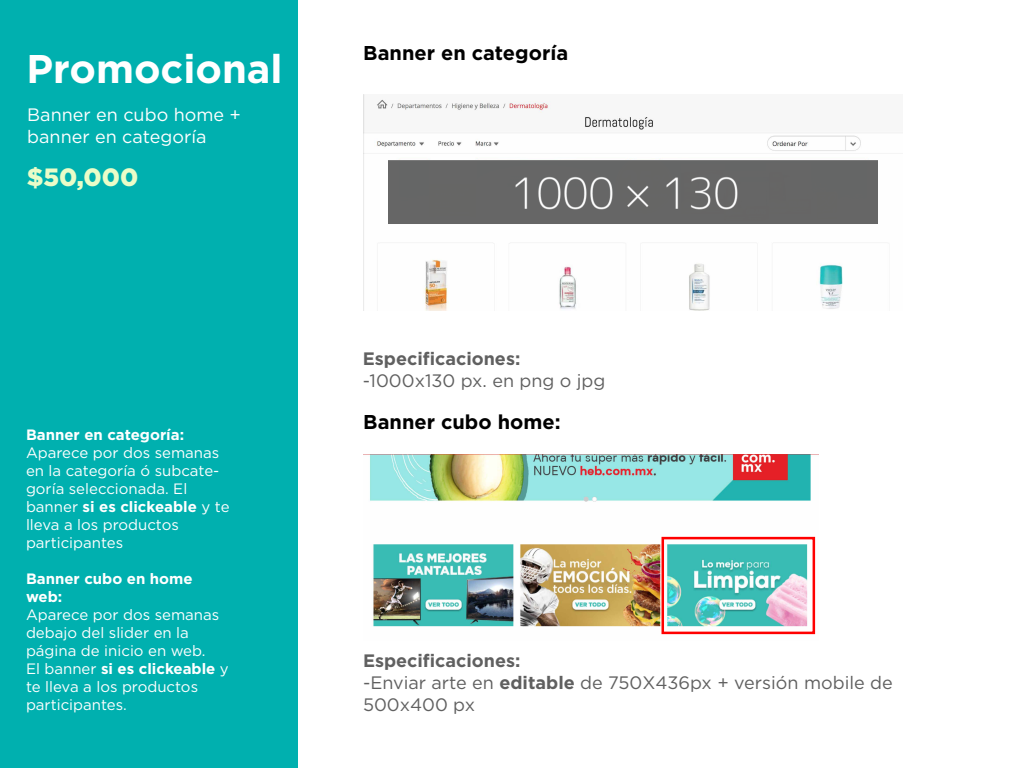
<style>
.page{position:relative;width:1024px;height:768px;background:#fff}
.page>*{position:absolute;margin:0;border:0;box-sizing:border-box;transform-origin:0 0}
.t1{font:700 40px "Gotham HTF";color:#fff}
.t2{font:900 25px "Gotham HTF";color:#eafdc8}
.t3{font:700 20px "Gotham HTF";color:#000}
.t4{font:18px/21.6px "Gotham HTF";color:#606060}
.t5{font:18px/21.6px "Gotham HTF";color:#fff}
.t6{font:700 18px "Gotham HTF";color:#606060}
.t7{font:15px/18px "Gotham HTF";color:#fff}
.t8{font:700 15px/18px "Gotham HTF";color:#fff}
.s1{font-weight:700}
</style>
<div class="page">
<div style="left:0;top:0;width:298px;height:768px;background:#00b0af"></div>
<img style="left:370px;top:455px;width:446px;height:180px">
<div style="left:662px;top:537px;width:153px;height:97px;border:3px solid #f00"></div>
<img style="left:363px;top:94px;width:540px;height:217px">
<div style="left:388px;top:160px;width:490px;height:64px;background:#666"></div>
<h1 class="t1" style="left:27px;top:46px;width:258px">Promocional</h1>
<p class="t5" style="left:27px;top:104px;width:215px">Banner en cubo home + banner en categoría</p>
<h2 class="t2" style="left:27px;top:163px;width:113px">$50,000</h2>
<p class="t8" style="left:26px;top:425px;width:160px">Banner en categoría:</p>
<p class="t7" style="left:26px;top:443px;width:205px">Aparece por dos semanas en la categoría ó subcate&shy;goría seleccionada. El banner <span class="s1">si es clickeable</span> y te lleva a los productos participantes</p>
<p class="t8" style="left:26px;top:569px;width:168px">Banner cubo en home web:</p>
<p class="t7" style="left:26px;top:605px;width:204px">Aparece por dos semanas debajo del slider en la página de inicio en web.<br>El banner <span class="s1">si es clickeable</span> y te lleva a los productos participantes.</p>
<h3 class="t3" style="left:363px;top:42px;width:206px">Banner en categoría</h3>
<p class="t6" style="left:363px;top:349px;width:159px">Especificaciones:</p>
<p class="t4" style="left:363px;top:370px;width:244px">-1000x130 px. en png o jpg</p>
<h3 class="t3" style="left:363px;top:411px;width:199px">Banner cubo home:</h3>
<p class="t4" style="left:363px;top:650px;width:531px"><span class="s1">Especificaciones:<br></span>-Enviar arte en <span class="s1">editable</span> de 750X436px + versión mobile de<br>500x400 px</p>
</div>
